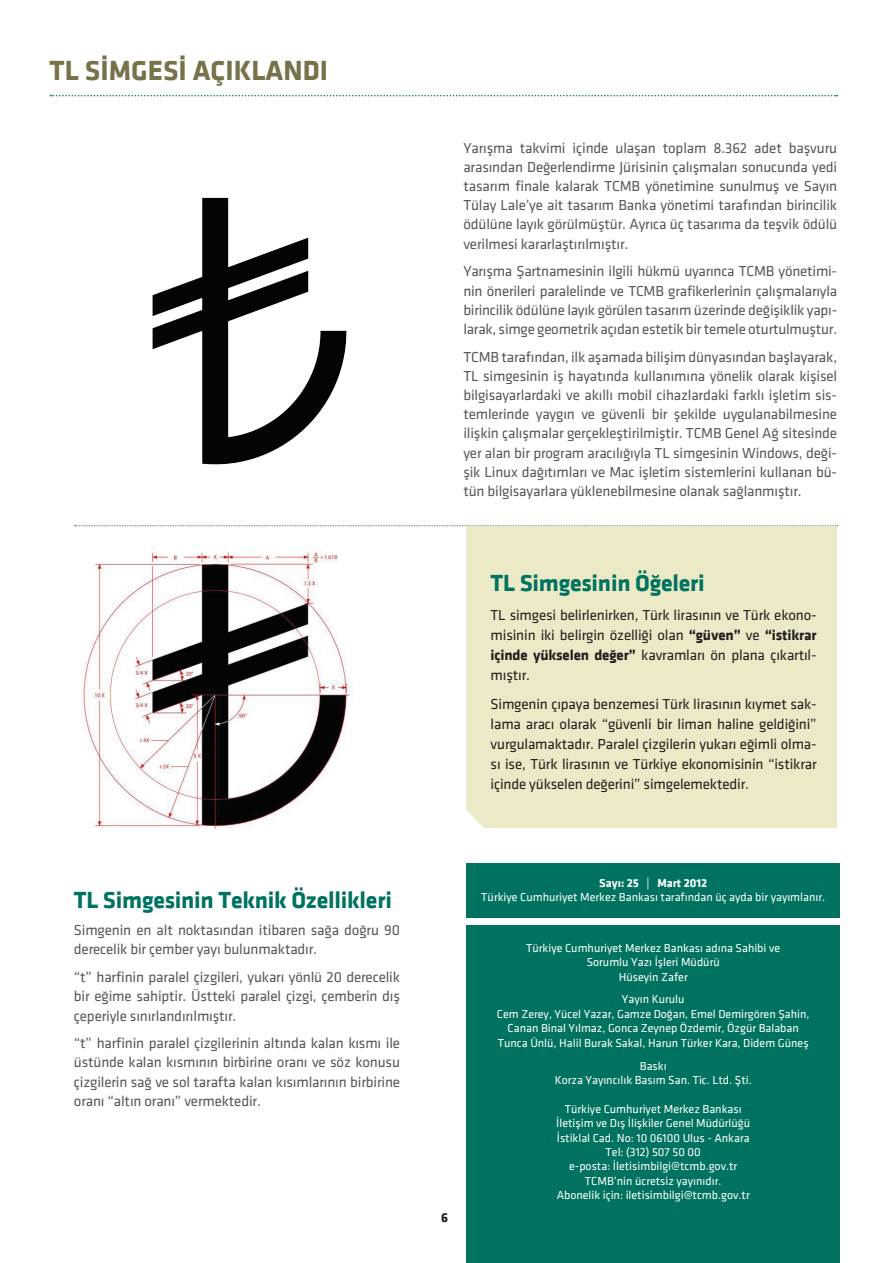
<style>
.page{position:relative;width:893px;height:1263px;background:#fff}
.page>*{position:absolute;margin:0;border:0;box-sizing:border-box;transform-origin:0 0}
.t1{font:700 28.5px "Klavika";color:#77724a}
.t2{font:700 24px "Klavika";letter-spacing:-.01em;color:#007360}
.t3{font:15px/19.2px "Klavika";letter-spacing:-.01em;color:#57585a;text-align:justify}
.t4{font:15px/20.1px "Klavika";letter-spacing:-.01em;color:#231f20;text-align:justify}
.t5{font:700 13.5px "Klavika";color:#231f20}
.t6{font:12px/14.4px "Klavika";color:#fff;text-align:center}
.s1{font-weight:700}
</style>
<div class="page">
<div style="left:466px;top:925px;width:374px;height:338px;background:#007360"></div>
<div style="left:466px;top:863px;width:374px;height:55px;background:#007360"></div>
<svg style="left:75px;top:525px;width:763px;height:1px"></svg>
<svg style="left:50px;top:95px;width:787px;height:1px"></svg>
<img style="left:152px;top:197px;width:195px;height:268px">
<img style="left:82px;top:548px;width:272px;height:280px">
<div style="left:466px;top:526px;width:371px;height:302px;background:#ece9c6"></div>
<h1 class="t1" style="left:50px;top:55px;width:280px">TL SİMGESİ AÇIKLANDI</h1>
<h2 class="t2" style="left:74px;top:886px;width:320px">TL Simgesinin Teknik Özellikleri</h2>
<p class="t3" style="left:74px;top:921px;width:328px">Simgenin en alt noktasından itibaren sağa doğru 90 derecelik bir çember yayı bulunmaktadır.</p>
<p class="t3" style="left:74px;top:968px;width:328px">“t” harfinin paralel çizgileri, yukarı yönlü 20 derecelik bir eğime sahiptir. Üstteki paralel çizgi, çemberin dış çeperiyle sınırlandırılmıştır.</p>
<p class="t3" style="left:74px;top:1034px;width:328px">“t” harfinin paralel çizgilerinin altında kalan kısmı ile üstünde kalan kısmının birbirine oranı ve söz konusu çizgilerin sağ ve sol tarafta kalan kısımlarının birbirine oranı “altın oranı” vermektedir.</p>
<p class="t3" style="left:463px;top:138px;width:375px">Yarışma takvimi içinde ulaşan toplam 8.362 adet başvuru arasından Değerlendirme Jürisinin çalışmaları sonucunda yedi tasarım finale kalarak TCMB yönetimine sunulmuş ve Sayın Tülay Lale’ye ait tasarım Banka yönetimi tarafından birincilik ödülüne layık görülmüştür. Ayrıca üç tasarıma da teşvik ödülü verilmesi kararlaştırılmıştır.</p>
<p class="t3" style="left:463px;top:262px;width:375px">Yarışma Şartnamesinin ilgili hükmü uyarınca TCMB yönetimi&shy;nin önerileri paralelinde ve TCMB grafikerlerinin çalışmalarıyla birincilik ödülüne layık görülen tasarım üzerinde değişiklik yapı&shy;larak, simge geometrik açıdan estetik bir temele oturtulmuştur.</p>
<p class="t3" style="left:463px;top:347px;width:375px">TCMB tarafından, ilk aşamada bilişim dünyasından başlayarak, TL simgesinin iş hayatında kullanımına yönelik olarak kişisel bilgisayarlardaki ve akıllı mobil cihazlardaki farklı işletim sis&shy;temlerinde yaygın ve güvenli bir şekilde uygulanabilmesine ilişkin çalışmalar gerçekleştirilmiştir. TCMB Genel Ağ sitesinde yer alan bir program aracılığıyla TL simgesinin Windows, deği&shy;şik Linux dağıtımları ve Mac işletim sistemlerini kullanan bü&shy;tün bilgisayarlara yüklenebilmesine olanak sağlanmıştır.</p>
<h2 class="t2" style="left:491px;top:570px;width:216px">TL Simgesinin Öğeleri</h2>
<p class="t4" style="left:491px;top:605px;width:328px">TL simgesi belirlenirken, Türk lirasının ve Türk ekono&shy;misinin iki belirgin özelliği olan <span class="s1">“güven”</span> ve <span class="s1">“istikrar içinde yükselen değer”</span> kavramları ön plana çıkartıl&shy;mıştır.</p>
<p class="t4" style="left:491px;top:694px;width:328px">Simgenin çıpaya benzemesi Türk lirasının kıymet sak&shy;lama aracı olarak “güvenli bir liman haline geldiğini” vurgulamaktadır. Paralel çizgilerin yukarı eğimli olma&shy;sı ise, Türk lirasının ve Türkiye ekonomisinin “istikrar içinde yükselen değerini” simgelemektedir.</p>
<p class="t5" style="left:441px;top:1210px;width:8px">6</p>
<p class="t6" style="left:481px;top:876px;width:345px"><span class="s1">Sayı: 25</span> | <span class="s1">Mart 2012<br></span>Türkiye Cumhuriyet Merkez Bankası tarafından üç ayda bir yayımlanır.</p>
<p class="t6" style="left:526px;top:941px;width:255px">Türkiye Cumhuriyet Merkez Bankası adına Sahibi ve<br>Sorumlu Yazı İşleri Müdürü<br>Hüseyin Zafer</p>
<p class="t6" style="left:497px;top:992px;width:314px">Yayın Kurulu<br>Cem Zerey, Yücel Yazar, Gamze Doğan, Emel Demirgören Şahin, Canan Binal Yılmaz, Gonca Zeynep Özdemir, Özgür Balaban Tunca Ünlü, Halil Burak Sakal, Harun Türker Kara, Didem Güneş</p>
<p class="t6" style="left:555px;top:1058px;width:199px">Baskı<br>Korza Yayıncılık Basım San. Tic. Ltd. Şti.</p>
<p class="t6" style="left:556px;top:1102px;width:195px">Türkiye Cumhuriyet Merkez Bankası İletişim ve Dış İlişkiler Genel Müdürlüğü İstiklal Cad. No: 10 06100 Ulus - Ankara Tel: (312) 507 50 00<br>e-posta: İletisimbilgi@tcmb.gov.tr TCMB’nin ücretsiz yayınıdır.<br>Abonelik için: iletisimbilgi@tcmb.gov.tr</p>
</div>
